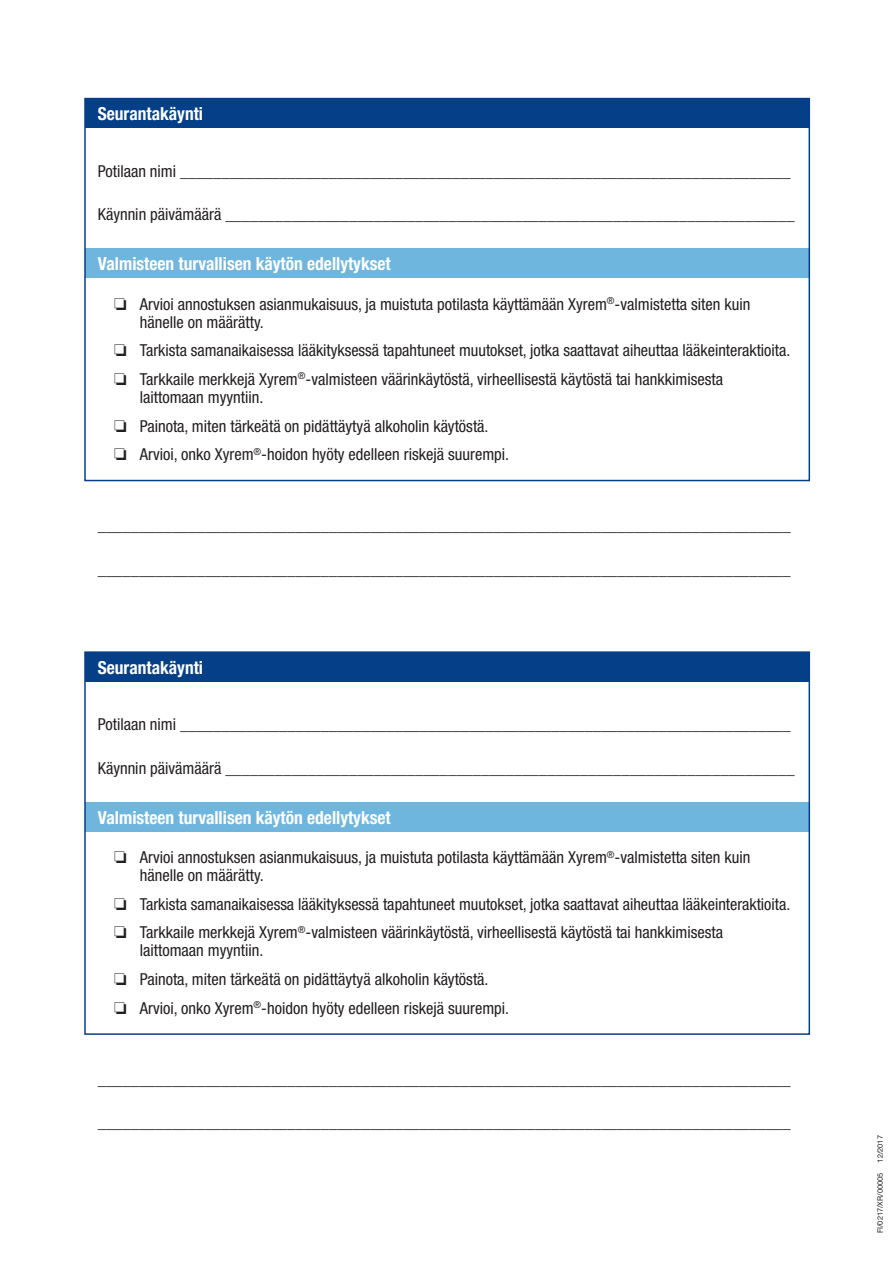
<style>
.page{position:relative;width:893px;height:1263px;background:#fff}
.page>*{position:absolute;margin:0;border:0;box-sizing:border-box;transform-origin:0 0}
.t1{font:700 condensed 18px "Helvetica Neue LT Std";color:#fff}
.t2{font:condensed 16.5px/18px "Helvetica Neue LT Std";color:#231f20}
.t3{font:7.5px "Helvetica Neue LT Std";color:#231f20}
</style>
<div class="page">
<div style="left:85px;top:99px;width:724px;height:29px;background:#053f88"></div>
<div style="left:85px;top:248px;width:724px;height:30px;background:#6fb6df"></div>
<div style="left:84px;top:98px;width:726px;height:383px;border:2px solid #053f88"></div>
<div style="left:85px;top:652px;width:724px;height:30px;background:#053f88"></div>
<div style="left:85px;top:802px;width:724px;height:29px;background:#6fb6df"></div>
<div style="left:84px;top:651px;width:726px;height:384px;border:2px solid #053f88"></div>
<p class="t1" style="left:98px;top:103px;width:107px">Seurantakäynti</p>
<p class="t2" style="left:98px;top:162px;width:694px">Potilaan nimi __________________________________________________________________________</p>
<p class="t2" style="left:98px;top:205px;width:698px">Käynnin päivämäärä _____________________________________________________________________</p>
<p class="t1" style="left:98px;top:253px;width:295px">Valmisteen turvallisen käytön edellytykset</p>
<p class="t2" style="left:140px;top:295px;width:612px;text-indent:-25px">□ Arvioi annostuksen asianmukaisuus, ja muistuta potilasta käyttämään Xyrem<sup>®</sup>-valmistetta siten kuin hänelle on määrätty.</p>
<p class="t2" style="left:114px;top:341px;width:677px">□ Tarkista samanaikaisessa lääkityksessä tapahtuneet muutokset, jotka saattavat aiheuttaa lääkeinteraktioita.</p>
<p class="t2" style="left:140px;top:370px;width:585px;text-indent:-25px">□ Tarkkaile merkkejä Xyrem<sup>®</sup>-valmisteen väärinkäytöstä, virheellisestä käytöstä tai hankkimisesta laittomaan myyntiin.</p>
<p class="t2" style="left:114px;top:417px;width:376px">□ Painota, miten tärkeätä on pidättäytyä alkoholin käytöstä.</p>
<p class="t2" style="left:114px;top:445px;width:396px">□ Arvioi, onko Xyrem<sup>®</sup>-hoidon hyöty edelleen riskejä suurempi.</p>
<p class="t2" style="left:98px;top:516px;width:694px">____________________________________________________________________________________</p>
<p class="t2" style="left:98px;top:560px;width:694px">____________________________________________________________________________________</p>
<p class="t1" style="left:98px;top:657px;width:107px">Seurantakäynti</p>
<p class="t2" style="left:98px;top:715px;width:694px">Potilaan nimi __________________________________________________________________________</p>
<p class="t2" style="left:98px;top:759px;width:698px">Käynnin päivämäärä _____________________________________________________________________</p>
<p class="t1" style="left:98px;top:807px;width:295px">Valmisteen turvallisen käytön edellytykset</p>
<p class="t2" style="left:140px;top:848px;width:612px;text-indent:-25px">□ Arvioi annostuksen asianmukaisuus, ja muistuta potilasta käyttämään Xyrem<sup>®</sup>-valmistetta siten kuin hänelle on määrätty.</p>
<p class="t2" style="left:114px;top:895px;width:677px">□ Tarkista samanaikaisessa lääkityksessä tapahtuneet muutokset, jotka saattavat aiheuttaa lääkeinteraktioita.</p>
<p class="t2" style="left:140px;top:923px;width:585px;text-indent:-25px">□ Tarkkaile merkkejä Xyrem<sup>®</sup>-valmisteen väärinkäytöstä, virheellisestä käytöstä tai hankkimisesta laittomaan myyntiin.</p>
<p class="t2" style="left:114px;top:970px;width:376px">□ Painota, miten tärkeätä on pidättäytyä alkoholin käytöstä.</p>
<p class="t2" style="left:114px;top:999px;width:396px">□ Arvioi, onko Xyrem<sup>®</sup>-hoidon hyöty edelleen riskejä suurempi.</p>
<p class="t2" style="left:98px;top:1070px;width:694px">____________________________________________________________________________________</p>
<p class="t2" style="left:98px;top:1113px;width:694px">____________________________________________________________________________________</p>
<p class="t3" style="left:876px;top:1162px;width:29px;rotate:-90deg">12/2017</p>
<p class="t3" style="left:876px;top:1233px;width:62px;rotate:-90deg">FI/0217/XR/00005</p>
</div>
